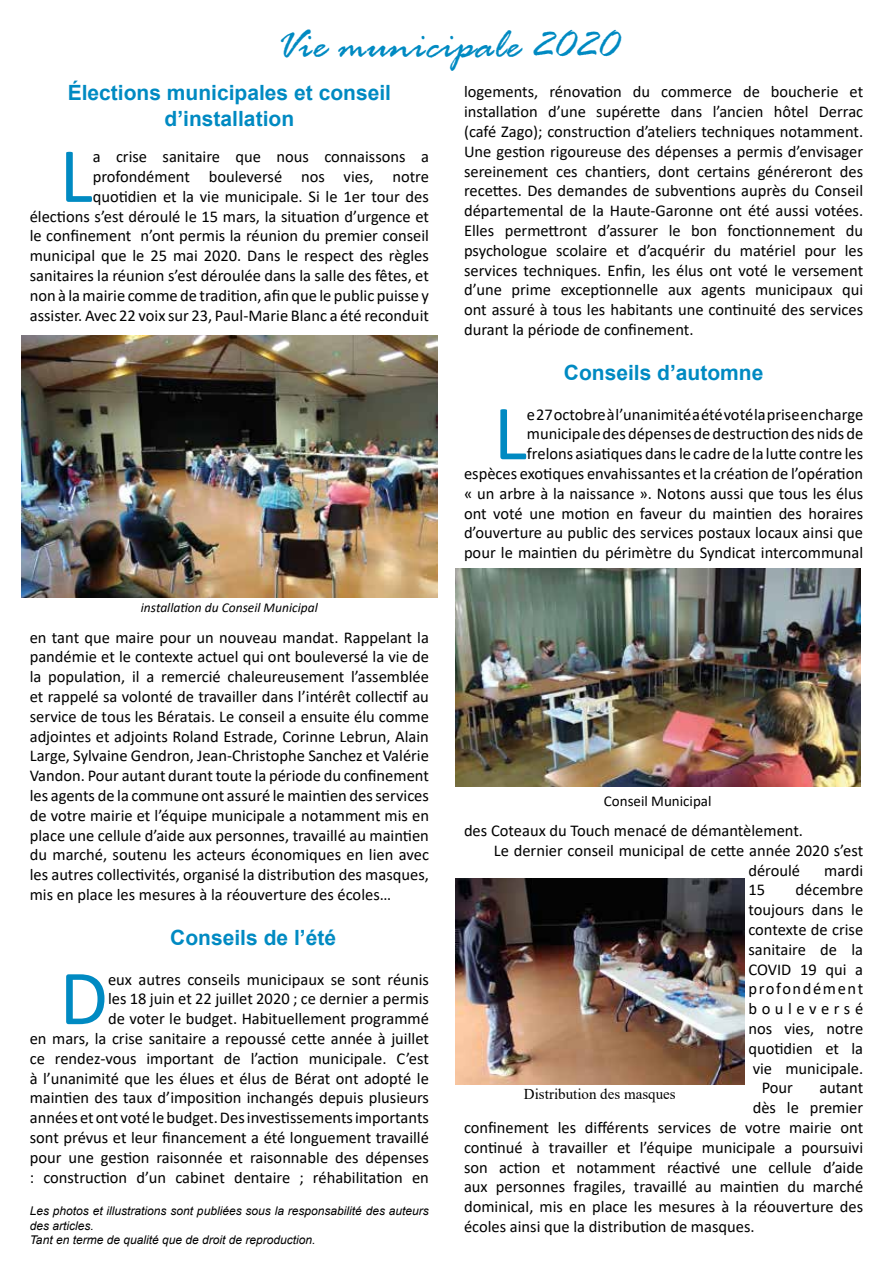
<style>
.page{position:relative;width:893px;height:1263px;background:#fff}
.page>*{position:absolute;margin:0;border:0;box-sizing:border-box;transform-origin:0 0}
.t1{font:78.9px "Calibri";color:#008ac2}
.t2{font:italic 45px "Rage";color:#008ac2}
.t3{font:700 21px/25.2px "Arial";color:#008ac2;text-align:center}
.t4{font:16.5px/19.8px "Calibri";color:#000;text-align:right}
.t5{font:16.5px "Calibri";letter-spacing:.095em;color:#000}
.t6{font:16.5px "Calibri";letter-spacing:.28em;color:#000}
.t7{font:15px "Times New Roman";color:#000}
.t8{font:15px "Calibri";color:#000}
.t9{font:italic 13.5px "Calibri";color:#000}
.t10{font:italic 12px/14.4px "Arial";color:#000}
</style>
<div class="page">
<img style="left:21px;top:336px;width:416px;height:261px">
<img style="left:455px;top:569px;width:405px;height:218px">
<img style="left:455px;top:878px;width:289px;height:207px">
<h2 class="t2" style="left:274px;top:21px;width:347px">Vie municipale 2020</h2>
<p class="t3" style="left:68px;top:81px;width:325px">Élections municipales et conseil d’installation</p>
<p class="t4" style="left:464px;top:82px;width:401px;text-align:justify">logements, rénovation du commerce de boucherie et installation d’une supérette dans l’ancien hôtel Derrac (café Zago); construction d’ateliers techniques notamment.<br>Une gestion rigoureuse des dépenses a permis d’envisager sereinement ces chantiers, dont certains généreront des recettes. Des demandes de subventions auprès du Conseil départemental de la Haute-Garonne ont été aussi votées.<br>Elles permettront d’assurer le bon fonctionnement du psychologue scolaire et d’acquérir du matériel pour les services techniques. Enfin, les élus ont voté le versement d’une prime exceptionnelle aux agents municipaux qui ont assuré à tous les habitants une continuité des services durant la période de confinement.</p>
<p class="t3" style="left:564px;top:360px;width:201px">Conseils d’automne</p>
<h1 class="t1" style="left:494px;top:378px;width:35px">L</h1>
<p class="t4" style="left:30px;top:146px;width:401px">a crise sanitaire que nous connaissons a profondément bouleversé nos vies, notre quotidien et la vie municipale. Si le 1er tour des élections s’est déroulé le 15 mars, la situation d’urgence et le confinement n’ont permis la réunion du premier conseil municipal que le 25 mai 2020. Dans le respect des règles sanitaires la réunion s’est déroulée dans la salle des fêtes, et non à la mairie comme de tradition, afin que le public puisse y assister. Avec 22 voix sur 23, Paul-Marie Blanc a été reconduit</p>
<h1 class="t1" style="left:60px;top:121px;width:35px">L</h1>
<p class="t4" style="left:464px;top:404px;width:401px">e 27 octobre à l’unanimité a été voté la prise en charge municipale des dépenses de destruction des nids de<br>frelons asiatiques dans le cadre de la lutte contre les<br>espèces exotiques envahissantes et la création de l’opération « un arbre à la naissance ». Notons aussi que tous les élus ont voté une motion en faveur du maintien des horaires d’ouverture au public des services postaux locaux ainsi que pour le maintien du périmètre du Syndicat intercommunal</p>
<p class="t9" style="left:141px;top:598px;width:178px">installation du Conseil Municipal</p>
<p class="t4" style="left:30px;top:627px;width:401px;text-align:justify">en tant que maire pour un nouveau mandat. Rappelant la pandémie et le contexte actuel qui ont bouleversé la vie de la population, il a remercié chaleureusement l’assemblée et rappelé sa volonté de travailler dans l’intérêt collectif au service de tous les Bératais. Le conseil a ensuite élu comme adjointes et adjoints Roland Estrade, Corinne Lebrun, Alain Large, Sylvaine Gendron, Jean-Christophe Sanchez et Valérie Vandon. Pour autant durant toute la période du confinement les agents de la commune ont assuré le maintien des services de votre mairie et l’équipe municipale a notamment mis en place une cellule d’aide aux personnes, travaillé au maintien du marché, soutenu les acteurs économiques en lien avec les autres collectivités, organisé la distribution des masques, mis en place les mesures à la réouverture des écoles…</p>
<p class="t3" style="left:170px;top:925px;width:167px">Conseils de l’été</p>
<h1 class="t1" style="left:60px;top:943px;width:50px">D</h1>
<p class="t4" style="left:30px;top:969px;width:401px">eux autres conseils municipaux se sont réunis<br>les 18 juin et 22 juillet 2020 ; ce dernier a permis<br>de voter le budget. Habituellement programmé<br>en mars, la crise sanitaire a repoussé cette année à juillet ce rendez-vous important de l’action municipale. C’est à l’unanimité que les élues et élus de Bérat ont adopté le maintien des taux d’imposition inchangés depuis plusieurs années et ont voté le budget. Des investissements importants sont prévus et leur financement a été longuement travaillé pour une gestion raisonnée et raisonnable des dépenses : construction d’un cabinet dentaire ; réhabilitation en</p>
<p class="t10" style="left:30px;top:1204px;width:401px">Les photos et illustrations sont publiées sous la responsabilité des auteurs des articles.<br>Tant en terme de qualité que de droit de reproduction.</p>
<p class="t8" style="left:604px;top:791px;width:109px">Conseil Municipal</p>
<p class="t4" style="left:464px;top:820px;width:341px">des Coteaux du Touch menacé de démantèlement.</p>
<p class="t4" style="left:494px;top:840px;width:371px">Le dernier conseil municipal de cette année 2020 s’est</p>
<p class="t4" style="left:748px;top:860px;width:53px">déroulé</p>
<p class="t4" style="left:824px;top:860px;width:41px">mardi</p>
<p class="t4" style="left:748px;top:880px;width:18px">15</p>
<p class="t4" style="left:795px;top:880px;width:69px">décembre</p>
<p class="t4" style="left:748px;top:899px;width:116px">toujours dans le</p>
<p class="t4" style="left:748px;top:919px;width:116px">contexte de crise</p>
<p class="t4" style="left:748px;top:939px;width:116px">sanitaire de la</p>
<p class="t4" style="left:748px;top:959px;width:116px">COVID 19 qui a</p>
<p class="t5" style="left:748px;top:977px;width:116px">profondément</p>
<p class="t6" style="left:748px;top:997px;width:116px">bouleversé</p>
<p class="t4" style="left:748px;top:1018px;width:116px">nos vies, notre</p>
<p class="t4" style="left:748px;top:1038px;width:116px">quotidien et la</p>
<p class="t4" style="left:753px;top:1058px;width:112px">vie municipale.</p>
<p class="t4" style="left:762px;top:1078px;width:33px">Pour</p>
<p class="t4" style="left:819px;top:1078px;width:45px">autant</p>
<p class="t4" style="left:753px;top:1097px;width:112px">dès le premier</p>
<p class="t4" style="left:464px;top:1117px;width:401px">confinement les différents services de votre mairie ont</p>
<p class="t4" style="left:464px;top:1137px;width:401px">continué à travailler et l’équipe municipale a poursuivi</p>
<p class="t4" style="left:464px;top:1157px;width:401px">son action et notamment réactivé une cellule d’aide</p>
<p class="t4" style="left:464px;top:1177px;width:401px">aux personnes fragiles, travaillé au maintien du marché</p>
<p class="t4" style="left:464px;top:1196px;width:401px">dominical, mis en place les mesures à la réouverture des</p>
<p class="t4" style="left:464px;top:1216px;width:292px">écoles ainsi que la distribution de masques.</p>
<p class="t7" style="left:524px;top:1084px;width:153px">Distribution des masques</p>
</div>
